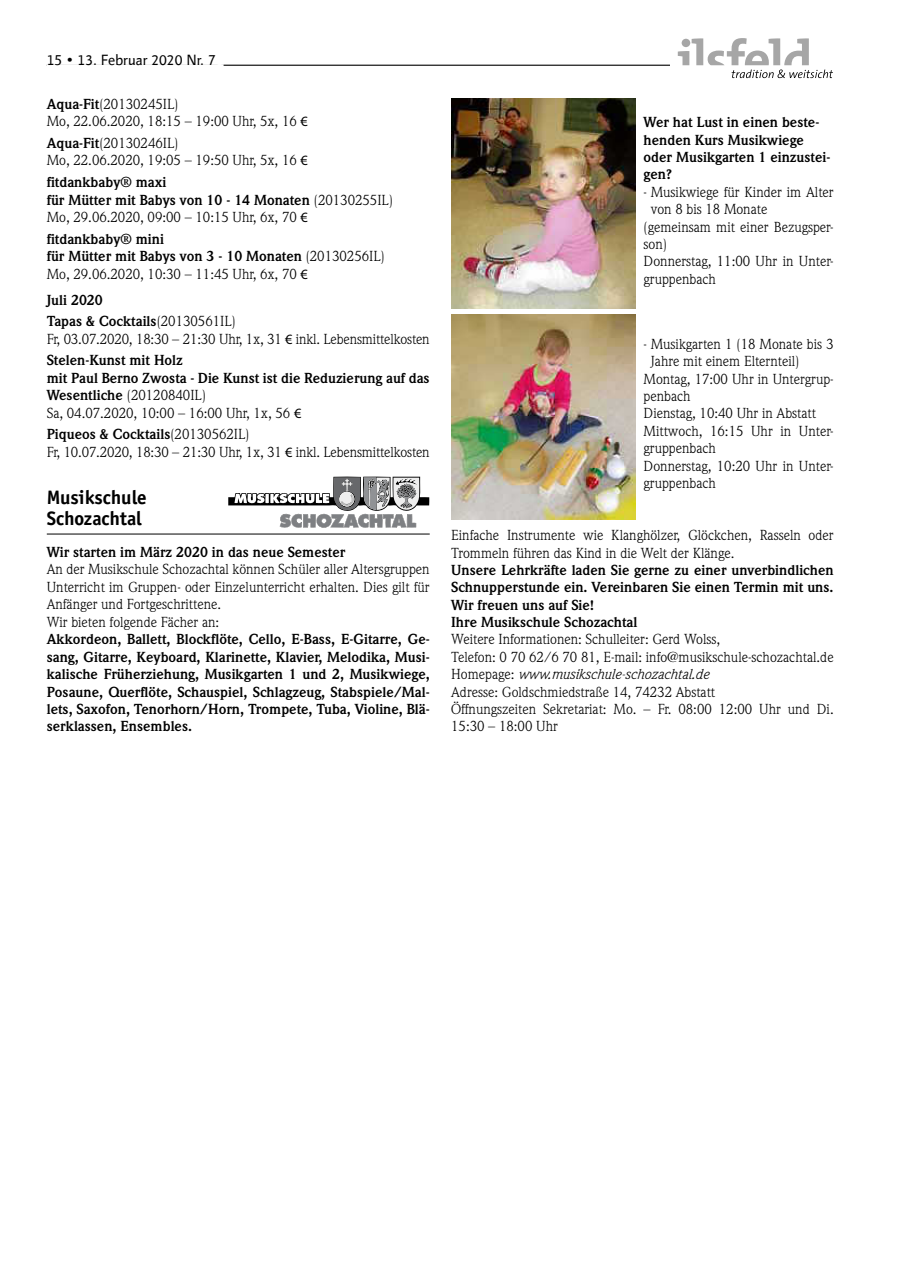
<style>
.page{position:relative;width:902px;height:1280px;background:#fff}
.page>*{position:absolute;margin:0;border:0;box-sizing:border-box;transform-origin:0 0}
.t1{font:700 19.5px/21.6px "Officina San ITC";color:#000}
.t2{font:15px "Linotype Finnegan";color:#000}
.t3{font:14.25px/17.4px "Weidemann";color:#000}
.t4{font:700 14.25px/17.4px "Weidemann";color:#000}
.s1{color:#fff}
.s2{font-weight:700}
.s3{font-family:"Myriad Pro"}
.s4{font-weight:400}
.s5{font-family:"Myriad Pro";font-weight:400}
.s6{font-style:italic}
</style>
<div class="page">
<hr style="left:47px;top:534px;width:382px;height:1px;background:#000">
<svg style="left:228px;top:477px;width:201px;height:51px"></svg>
<img style="left:451px;top:98px;width:184px;height:210px">
<img style="left:451px;top:314px;width:184px;height:205px">
<hr style="left:47px;top:65px;width:623px;height:1px;background:#000">
<div style="left:47px;top:64px;width:176px;height:5px;background:#fff"></div>
<svg style="left:677px;top:38px;width:156px;height:40px"></svg>
<p class="t2" style="left:47px;top:51px;width:178px">15 • 13. Februar 2020 Nr. 7<span class="s1">0</span></p>
<p class="t3" style="left:47px;top:95px;width:262px"><span class="s2">Aqua-Fit</span>(20130245IL)<br>Mo, 22.06.2020, 18:15 – 19:00 Uhr, 5x, 16 <span class="s3">€</span></p>
<p class="t3" style="left:47px;top:134px;width:262px"><span class="s2">Aqua-Fit</span>(20130246IL)<br>Mo, 22.06.2020, 19:05 – 19:50 Uhr, 5x, 16 <span class="s3">€</span></p>
<p class="t4" style="left:47px;top:174px;width:347px">fitdankbaby® maxi<br>für Mütter mit Babys von 10 - 14 Monaten <span class="s4">(20130255IL)<br>Mo, 29.06.2020, 09:00 – 10:15 Uhr, 6x, 70</span> <span class="s5">€</span></p>
<p class="t4" style="left:47px;top:230px;width:339px">fitdankbaby® mini<br>für Mütter mit Babys von 3 - 10 Monaten <span class="s4">(20130256IL)<br>Mo, 29.06.2020, 10:30 – 11:45 Uhr, 6x, 70</span> <span class="s5">€</span></p>
<p class="t4" style="left:47px;top:289px;width:190px;line-height:21.8px">Juli 2020<br>Tapas &amp; Cocktails<span class="s4">(20130561IL)</span></p>
<p class="t3" style="left:47px;top:328px;width:384px;line-height:21.8px">Fr, 03.07.2020, 18:30 – 21:30 Uhr, 1x, 31 <span class="s3">€</span> inkl. Lebensmittelkosten<br><span class="s2">Stelen-Kunst mit Holz</span></p>
<p class="t4" style="left:47px;top:369px;width:384px">mit Paul Berno Zwosta - Die Kunst ist die Reduzierung auf das<br>Wesentliche <span class="s4">(20120840IL)<br>Sa, 04.07.2020, 10:00 – 16:00 Uhr, 1x, 56</span> <span class="s5">€</span></p>
<p class="t3" style="left:47px;top:426px;width:384px"><span class="s2">Piqueos &amp; Cocktails</span>(20130562IL)<br>Fr, 10.07.2020, 18:30 – 21:30 Uhr, 1x, 31 <span class="s3">€</span> inkl. Lebensmittelkosten</p>
<h1 class="t1" style="left:47px;top:486px;width:101px">Musikschule<br>Schozachtal</h1>
<p class="t4" style="left:47px;top:544px;width:300px">Wir starten im März 2020 in das neue Semester</p>
<p class="t3" style="left:47px;top:561px;width:384px">An der Musikschule Schozachtal können Schüler aller Altersgruppen Unterricht im Gruppen- oder Einzelunterricht erhalten. Dies gilt für Anfänger und Fortgeschrittene.<br>Wir bieten folgende Fächer an:</p>
<p class="t4" style="left:47px;top:631px;width:384px;text-align:justify">Akkordeon, Ballett, Blockflöte, Cello, E-Bass, E-Gitarre, Ge&shy;sang, Gitarre, Keyboard, Klarinette, Klavier, Melodika, Musi&shy;kalische Früherziehung, Musikgarten 1 und 2, Musikwiege, Posaune, Querflöte, Schauspiel, Schlagzeug, Stabspiele/Mal&shy;lets, Saxofon, Tenorhorn/Horn, Trompete, Tuba, Violine, Blä&shy;serklassen, Ensembles.</p>
<p class="t4" style="left:643px;top:114px;width:188px">Wer hat Lust in einen beste&shy;henden Kurs Musikwiege oder Musikgarten 1 einzustei&shy;gen?</p>
<p class="t3" style="left:643px;top:183px;width:191px">- Musikwiege für Kinder im Alter</p>
<p class="t3" style="left:650px;top:201px;width:118px">von 8 bis 18 Monate</p>
<p class="t3" style="left:643px;top:218px;width:191px">(gemeinsam mit einer Bezugsper-</p>
<p class="t3" style="left:643px;top:235px;width:25px">son)</p>
<p class="t3" style="left:643px;top:253px;width:191px">Donnerstag, 11:00 Uhr in Unter-</p>
<p class="t3" style="left:643px;top:270px;width:74px">gruppenbach</p>
<p class="t3" style="left:643px;top:335px;width:191px">- Musikgarten 1 (18 Monate bis 3</p>
<p class="t3" style="left:650px;top:353px;width:150px">Jahre mit einem Elternteil)</p>
<p class="t3" style="left:643px;top:370px;width:191px">Montag, 17:00 Uhr in Untergrup-</p>
<p class="t3" style="left:643px;top:387px;width:48px">penbach</p>
<p class="t3" style="left:643px;top:405px;width:174px">Dienstag, 10:40 Uhr in Abstatt</p>
<p class="t3" style="left:643px;top:422px;width:191px">Mittwoch, 16:15 Uhr in Unter-</p>
<p class="t3" style="left:643px;top:439px;width:74px">gruppenbach</p>
<p class="t3" style="left:643px;top:457px;width:191px">Donnerstag, 10:20 Uhr in Unter-</p>
<p class="t3" style="left:643px;top:474px;width:74px">gruppenbach</p>
<p class="t3" style="left:451px;top:526px;width:384px">Einfache Instrumente wie Klanghölzer, Glöckchen, Rasseln oder<br>Trommeln führen das Kind in die Welt der Klänge.</p>
<p class="t4" style="left:451px;top:561px;width:384px">Unsere Lehrkräfte laden Sie gerne zu einer unverbindlichen Schnupperstunde ein. Vereinbaren Sie einen Termin mit uns.<br>Wir freuen uns auf Sie!<br>Ihre Musikschule Schozachtal</p>
<p class="t3" style="left:451px;top:631px;width:384px">Weitere Informationen: Schulleiter: Gerd Wolss,<br>Telefon: 0 70 62/6 70 81, E-mail: info@musikschule-schozachtal.de Homepage: <span class="s6">www.musikschule-schozachtal.de<br></span>Adresse: Goldschmiedstraße 14, 74232 Abstatt<br>Öffnungszeiten Sekretariat: Mo. – Fr. 08:00 12:00 Uhr und Di.<br>15:30 – 18:00 Uhr</p>
</div>
